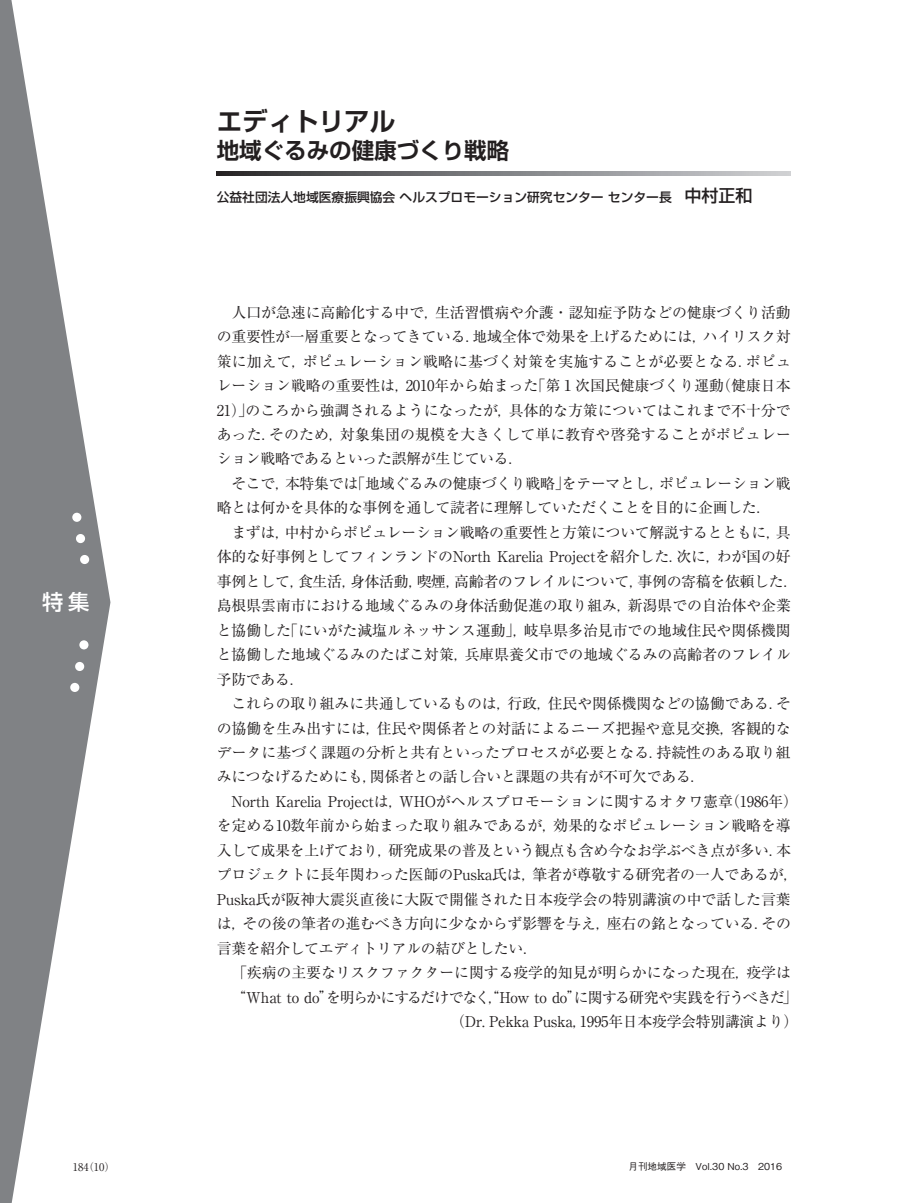
<style>
.page{position:relative;width:904px;height:1203px;background:#fff}
.page>*{position:absolute;margin:0;border:0;box-sizing:border-box;transform-origin:0 0}
.t1{font:700 25.5px "Shin Go Pro De";color:#231f20}
.t2{font:700 22.5px "Shin Go Pro De";color:#231f20}
.t3{font:500 21.3px "Shin Go Pro";color:#fff}
.t4{font:14.85px "Ryumin Pro";letter-spacing:-.005em;color:#231f20}
.t5{font:14.85px "Ryumin Pro";letter-spacing:-.045em;color:#231f20}
.t6{font:500 12.75px "Shin Go Pro";color:#231f20}
.t7{font:10.65px "Ryumin Pr 5";color:#231f20}
.t8{font:500 9.6px "Gothic BBB Pro";color:#231f20}
.s1{font-size:16.95px}
</style>
<div class="page">
<svg style="left:0;top:0;width:110px;height:1203px;fill:#808285"></svg>
<div style="left:79px;top:640px;width:9px;height:9px;background:#fff;border-radius:50%"></div>
<div style="left:75px;top:662px;width:9px;height:9px;background:#fff;border-radius:50%"></div>
<div style="left:70px;top:683px;width:9px;height:9px;background:#fff;border-radius:50%"></div>
<div style="left:80px;top:555px;width:9px;height:9px;background:#fff;border-radius:50%"></div>
<div style="left:76px;top:534px;width:9px;height:9px;background:#fff;border-radius:50%"></div>
<div style="left:72px;top:513px;width:9px;height:9px;background:#fff;border-radius:50%"></div>
<svg style="left:217px;top:172px;width:574px;height:4px;background:#7f7f82"></svg>
<svg style="left:0;top:0;width:5px;height:8px"></svg>
<svg style="left:0;top:1197px;width:5px;height:6px"></svg>
<h3 class="t3" style="left:42px;top:585px;width:49px">特集</h3>
<p class="t7" style="left:73px;top:1158px;width:44px">184（10）</p>
<h1 class="t1" style="left:217px;top:101px;width:180px">エディトリアル</h1>
<h2 class="t2" style="left:217px;top:132px;width:294px">地域ぐるみの健康づくり戦略</h2>
<p class="t6" style="left:217px;top:187px;width:537px">公益社団法人地域医療振興協会 ヘルスプロモーション研究センター センター長　<span class="s1">中村正和</span></p>
<p class="t4" style="left:217px;top:300px;width:575px">　人口が急速に高齢化する中で，生活習慣病や介護・認知症予防などの健康づくり活動</p>
<p class="t4" style="left:217px;top:325px;width:576px">の重要性が一層重要となってきている．地域全体で効果を上げるためには，ハイリスク対</p>
<p class="t4" style="left:217px;top:349px;width:576px">策に加えて，ポピュレーション戦略に基づく対策を実施することが必要となる．ポピュ</p>
<p class="t4" style="left:217px;top:374px;width:575px">レーション戦略の重要性は，2010年から始まった「第１次国民健康づくり運動（健康日本</p>
<p class="t4" style="left:217px;top:398px;width:575px">21）」のころから強調されるようになったが，具体的な方策についてはこれまで不十分で</p>
<p class="t4" style="left:217px;top:423px;width:576px">あった．そのため，対象集団の規模を大きくして単に教育や啓発することがポピュレー</p>
<p class="t4" style="left:217px;top:447px;width:308px">ション戦略であるといった誤解が生じている．</p>
<p class="t4" style="left:217px;top:472px;width:576px">　そこで，本特集では「地域ぐるみの健康づくり戦略」をテーマとし，ポピュレーション戦</p>
<p class="t4" style="left:217px;top:496px;width:556px">略とは何かを具体的な事例を通して読者に理解していただくことを目的に企画した．</p>
<p class="t4" style="left:217px;top:520px;width:576px">　まずは，中村からポピュレーション戦略の重要性と方策について解説するとともに，具</p>
<p class="t4" style="left:217px;top:545px;width:575px">体的な好事例としてフィンランドのNorth Karelia Projectを紹介した．次に，わが国の好</p>
<p class="t4" style="left:217px;top:569px;width:583px">事例として，食生活，身体活動，喫煙，高齢者のフレイルについて，事例の寄稿を依頼した．</p>
<p class="t4" style="left:217px;top:594px;width:576px">島根県雲南市における地域ぐるみの身体活動促進の取り組み，新潟県での自治体や企業</p>
<p class="t4" style="left:217px;top:618px;width:575px">と協働した「にいがた減塩ルネッサンス運動」，岐阜県多治見市での地域住民や関係機関</p>
<p class="t4" style="left:217px;top:643px;width:576px">と協働した地域ぐるみのたばこ対策，兵庫県養父市での地域ぐるみの高齢者のフレイル</p>
<p class="t4" style="left:217px;top:667px;width:89px">予防である．</p>
<p class="t4" style="left:217px;top:692px;width:576px">　これらの取り組みに共通しているものは，行政，住民や関係機関などの協働である．そ</p>
<p class="t4" style="left:217px;top:716px;width:575px">の協働を生み出すには，住民や関係者との対話によるニーズ把握や意見交換，客観的な</p>
<p class="t4" style="left:217px;top:740px;width:575px">データに基づく課題の分析と共有といったプロセスが必要となる．持続性のある取り組</p>
<p class="t4" style="left:217px;top:765px;width:490px">みにつなげるためにも，関係者との話し合いと課題の共有が不可欠である．</p>
<p class="t4" style="left:217px;top:789px;width:583px">　North Karelia Projectは，WHOがヘルスプロモーションに関するオタワ憲章（1986年）</p>
<p class="t4" style="left:217px;top:814px;width:575px">を定める10数年前から始まった取り組みであるが，効果的なポピュレーション戦略を導</p>
<p class="t4" style="left:217px;top:838px;width:576px">入して成果を上げており，研究成果の普及という観点も含め今なお学ぶべき点が多い．本</p>
<p class="t4" style="left:217px;top:863px;width:583px">プロジェクトに長年関わった医師のPuska氏は，筆者が尊敬する研究者の一人であるが，</p>
<p class="t4" style="left:217px;top:887px;width:576px">Puska氏が阪神大震災直後に大阪で開催された日本疫学会の特別講演の中で話した言葉</p>
<p class="t4" style="left:217px;top:912px;width:576px">は，その後の筆者の進むべき方向に少なからず影響を与え，座右の銘となっている．その</p>
<p class="t4" style="left:217px;top:936px;width:323px">言葉を紹介してエディトリアルの結びとしたい．</p>
<p class="t4" style="left:225px;top:961px;width:567px">　「疾病の主要なリスクファクターに関する疫学的知見が明らかになった現在，疫学は</p>
<p class="t5" style="left:231px;top:985px;width:568px">“What to do”を明らかにするだけでなく，“How to do”に関する研究や実践を行うべきだ」</p>
<p class="t4" style="left:450px;top:1009px;width:350px">（Dr. Pekka Puska，1995年日本疫学会特別講演より）</p>
<p class="t8" style="left:628px;top:1158px;width:155px">月刊地域医学　Vol.30 No.3　2016</p>
</div>
